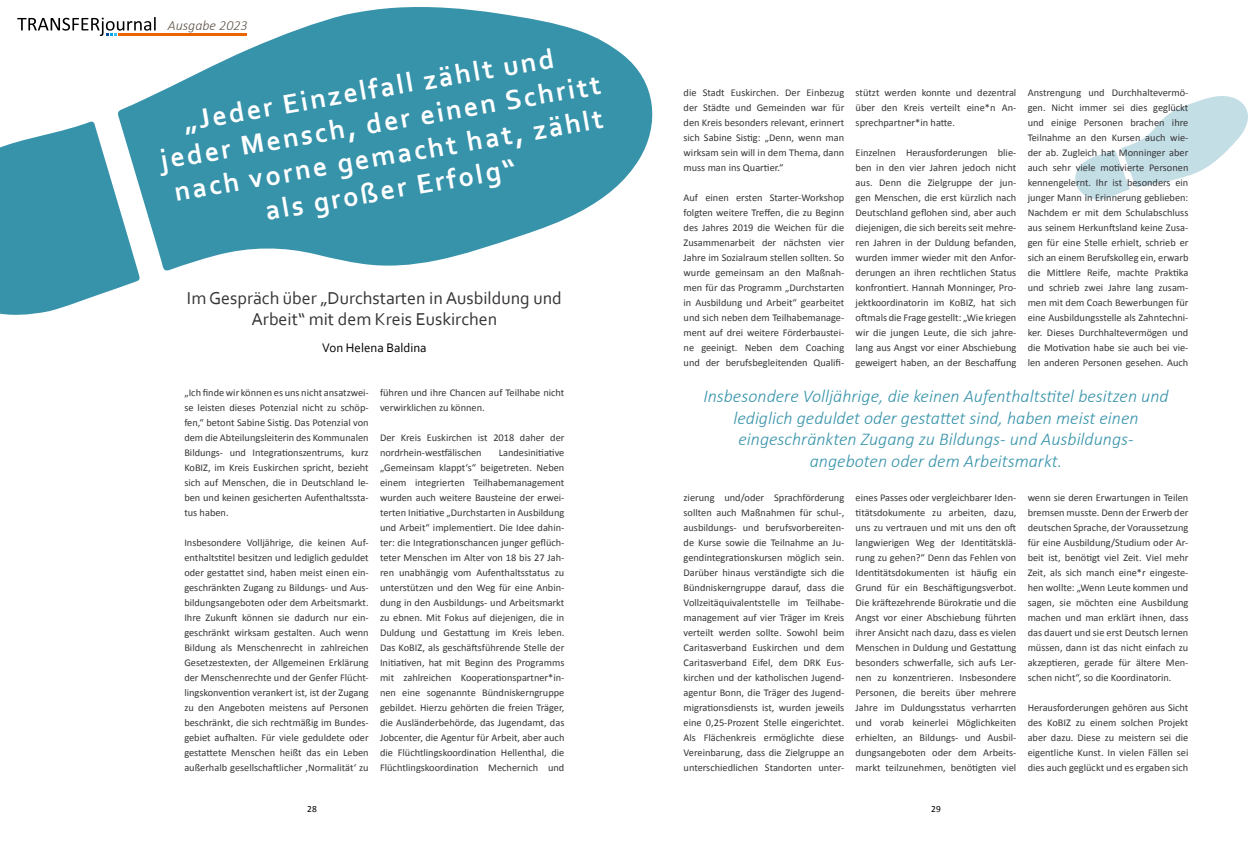
<style>
.page{position:relative;width:1248px;height:842px;background:#fff}
.page>*{position:absolute;margin:0;border:0;box-sizing:border-box;transform-origin:0 0}
.t1{font:700 28.3px/33.9px "Corbel";color:#fff;text-align:center}
.t2{font:italic 300 18px/21.6px "Calibri";color:#3793aa;text-align:center}
.t3{font:18px/21.6px "Corbel";color:#373437;text-align:center}
.t4{font:italic 300 14px "Calibri";color:#5e5347}
.t5{font:13px "Corbel";color:#000}
.t6{font:10.4px/15px "Calibri";color:#373437;text-align:justify}
.t7{font:9.4px "Calibri";color:#000}
</style>
<div class="page">
<svg style="left:17px;top:17px;width:100px;height:19px"></svg>
<svg style="left:1075px;top:96px;width:172px;height:104px"></svg>
<svg style="left:117px;top:7px;width:536px;height:264px;fill:#3793aa"></svg>
<svg style="left:0;top:121px;width:140px;height:194px"></svg>
<h3 class="t4" style="left:168px;top:17px;width:81px">Ausgabe 2023</h3>
<h1 class="t1" style="left:152px;top:110px;width:448px;rotate:-10deg">„Jeder Einzelfall zählt und jeder Mensch, der einen Schritt nach vorne gemacht hat, zählt als großer Erfolg“</h1>
<h2 class="t3" style="left:187px;top:287px;width:376px">Im Gespräch über „Durchstarten in Ausbildung und<br>Arbeit“ mit dem Kreis Euskirchen</h2>
<p class="t5" style="left:322px;top:340px;width:106px">Von Helena Baldina</p>
<p class="t6" style="left:184px;top:385px;width:186px">„Ich finde wir können es uns nicht ansatzwei&shy;se leisten dieses Potenzial nicht zu schöp&shy;fen,“ betont Sabine Sistig. Das Potenzial von dem die Abteilungsleiterin des Kommunalen Bildungs- und Integrationszentrums, kurz KoBIZ, im Kreis Euskirchen spricht, bezieht sich auf Menschen, die in Deutschland le&shy;ben und keinen gesicherten Aufenthaltssta&shy;tus haben.</p>
<p class="t6" style="left:184px;top:535px;width:186px">Insbesondere Volljährige, die keinen Auf&shy;enthaltstitel besitzen und lediglich geduldet oder gestattet sind, haben meist einen ein&shy;geschränkten Zugang zu Bildungs- und Aus&shy;bildungsangeboten oder dem Arbeitsmarkt.<br>Ihre Zukunft können sie dadurch nur ein&shy;geschränkt wirksam gestalten. Auch wenn Bildung als Menschenrecht in zahlreichen Gesetzestexten, der Allgemeinen Erklärung der Menschenrechte und der Genfer Flücht&shy;lingskonvention verankert ist, ist der Zugang zu den Angeboten meistens auf Personen beschränkt, die sich rechtmäßig im Bundes&shy;gebiet aufhalten. Für viele geduldete oder gestattete Menschen heißt das ein Leben außerhalb gesellschaftlicher ‚Normalität‘ zu</p>
<p class="t6" style="left:380px;top:385px;width:186px">führen und ihre Chancen auf Teilhabe nicht verwirklichen zu können.</p>
<p class="t6" style="left:380px;top:430px;width:186px">Der Kreis Euskirchen ist 2018 daher der nordrhein-westfälischen</p>
<p class="t6" style="left:380px;top:445px;width:186px;text-indent:119px">Landesinitiative „Gemeinsam klappt‘s“ beigetreten. Neben einem integrierten Teilhabemanagement wurden auch weitere Bausteine der erwei&shy;terten Initiative „Durchstarten in Ausbildung und Arbeit“ implementiert. Die Idee dahin&shy;ter: die Integrationschancen junger geflüch&shy;teter Menschen im Alter von 18 bis 27 Jah&shy;ren unabhängig vom Aufenthaltsstatus zu unterstützen und den Weg für eine Anbin&shy;dung in den Ausbildungs- und Arbeitsmarkt zu ebnen. Mit Fokus auf diejenigen, die in Duldung und Gestattung im Kreis leben.<br>Das KoBIZ, als geschäftsführende Stelle der Initiativen, hat mit Beginn des Programms mit zahlreichen Kooperationspartner*in&shy;nen eine sogenannte Bündniskerngruppe gebildet. Hierzu gehörten die freien Träger, die Ausländerbehörde, das Jugendamt, das Jobcenter, die Agentur für Arbeit, aber auch die Flüchtlingskoordination Hellenthal, die Flüchtlingskoordination Mechernich und</p>
<p class="t6" style="left:683px;top:85px;width:162px">die Stadt Euskirchen. Der Einbezug der Städte und Gemeinden war für den Kreis besonders relevant, erinnert sich Sabine Sistig: „Denn, wenn man wirksam sein will in dem Thema, dann muss man ins Quartier.“</p>
<p class="t6" style="left:683px;top:190px;width:162px">Auf einen ersten Starter-Workshop folgten weitere Treffen, die zu Beginn des Jahres 2019 die Weichen für die Zusammenarbeit der nächsten vier Jahre im Sozialraum stellen sollten. So wurde gemeinsam an den Maßnah&shy;men für das Programm „Durchstarten in Ausbildung und Arbeit“ gearbeitet und sich neben dem Teilhabemanage&shy;ment auf drei weitere Förderbaustei&shy;ne geeinigt. Neben dem Coaching und der berufsbegleitenden Qualifi-</p>
<p class="t6" style="left:855px;top:85px;width:162px">stützt werden konnte und dezentral über den Kreis verteilt eine*n An&shy;sprechpartner*in hatte.</p>
<p class="t6" style="left:855px;top:145px;width:162px">Einzelnen Herausforderungen blie&shy;ben in den vier Jahren jedoch nicht aus. Denn die Zielgruppe der jun&shy;gen Menschen, die erst kürzlich nach Deutschland geflohen sind, aber auch diejenigen, die sich bereits seit mehre&shy;ren Jahren in der Duldung befanden, wurden immer wieder mit den Anfor&shy;derungen an ihren rechtlichen Status konfrontiert. Hannah Monninger, Pro&shy;jektkoordinatorin im KoBIZ, hat sich oftmals die Frage gestellt: „Wie kriegen wir die jungen Leute, die sich jahre&shy;lang aus Angst vor einer Abschiebung geweigert haben, an der Beschaffung</p>
<p class="t6" style="left:1027px;top:85px;width:162px">Anstrengung und Durchhaltevermö&shy;gen. Nicht immer sei dies geglückt und einige Personen brachen ihre Teilnahme an den Kursen auch wie&shy;der ab. Zugleich hat Monninger aber auch sehr viele motivierte Personen kennengelernt. Ihr ist besonders ein junger Mann in Erinnerung geblieben:<br>Nachdem er mit dem Schulabschluss aus seinem Herkunftsland keine Zusa&shy;gen für eine Stelle erhielt, schrieb er sich an einem Berufskolleg ein, erwarb die Mittlere Reife, machte Praktika und schrieb zwei Jahre lang zusam&shy;men mit dem Coach Bewerbungen für eine Ausbildungsstelle als Zahntechni&shy;ker. Dieses Durchhaltevermögen und die Motivation habe sie auch bei vie&shy;len anderen Personen gesehen. Auch</p>
<h2 class="t2" style="left:703px;top:385px;width:467px">Insbesondere Volljährige, die keinen Aufenthaltstitel besitzen und lediglich geduldet oder gestattet sind, haben meist einen eingeschränkten Zugang zu Bildungs- und Ausbildungs&shy;angeboten oder dem Arbeitsmarkt.</h2>
<p class="t6" style="left:683px;top:490px;width:162px">zierung und/oder Sprachförderung sollten auch Maßnahmen für schul-, ausbildungs- und berufsvorbereiten&shy;de Kurse sowie die Teilnahme an Ju&shy;gendintegrationskursen möglich sein.<br>Darüber hinaus verständigte sich die Bündniskerngruppe darauf, dass die Vollzeitäquivalentstelle im Teilhabe&shy;management auf vier Träger im Kreis verteilt werden sollte. Sowohl beim Caritasverband Euskirchen und dem Caritasverband Eifel, dem DRK Eus&shy;kirchen und der katholischen Jugend&shy;agentur Bonn, die Träger des Jugend&shy;migrationsdiensts ist, wurden jeweils eine 0,25-Prozent Stelle eingerichtet.<br>Als Flächenkreis ermöglichte diese Vereinbarung, dass die Zielgruppe an unterschiedlichen Standorten unter-</p>
<p class="t6" style="left:855px;top:490px;width:162px">eines Passes oder vergleichbarer Iden&shy;titätsdokumente zu arbeiten, dazu, uns zu vertrauen und mit uns den oft langwierigen Weg der Identitätsklä&shy;rung zu gehen?“ Denn das Fehlen von Identitätsdokumenten ist häufig ein Grund für ein Beschäftigungsverbot.<br>Die kräftezehrende Bürokratie und die Angst vor einer Abschiebung führten ihrer Ansicht nach dazu, dass es vielen Menschen in Duldung und Gestattung besonders schwerfalle, sich aufs Ler&shy;nen zu konzentrieren. Insbesondere Personen, die bereits über mehrere Jahre im Duldungsstatus verharrten und vorab keinerlei Möglichkeiten erhielten, an Bildungs- und Ausbil&shy;dungsangeboten oder dem Arbeits&shy;markt teilzunehmen, benötigten viel</p>
<p class="t6" style="left:1027px;top:490px;width:162px">wenn sie deren Erwartungen in Teilen bremsen musste. Denn der Erwerb der deutschen Sprache, der Voraussetzung für eine Ausbildung/Studium oder Ar&shy;beit ist, benötigt viel Zeit. Viel mehr Zeit, als sich manch eine*r eingeste&shy;hen wollte: „Wenn Leute kommen und sagen, sie möchten eine Ausbildung machen und man erklärt ihnen, dass das dauert und sie erst Deutsch lernen müssen, dann ist das nicht einfach zu akzeptieren, gerade für ältere Men&shy;schen nicht“, so die Koordinatorin.</p>
<p class="t6" style="left:1027px;top:700px;width:162px">Herausforderungen gehören aus Sicht des KoBIZ zu einem solchen Projekt aber dazu. Diese zu meistern sei die eigentliche Kunst. In vielen Fällen sei dies auch geglückt und es ergaben sich</p>
<p class="t7" style="left:307px;top:803px;width:11px">28</p>
<p class="t7" style="left:931px;top:803px;width:11px">29</p>
</div>
